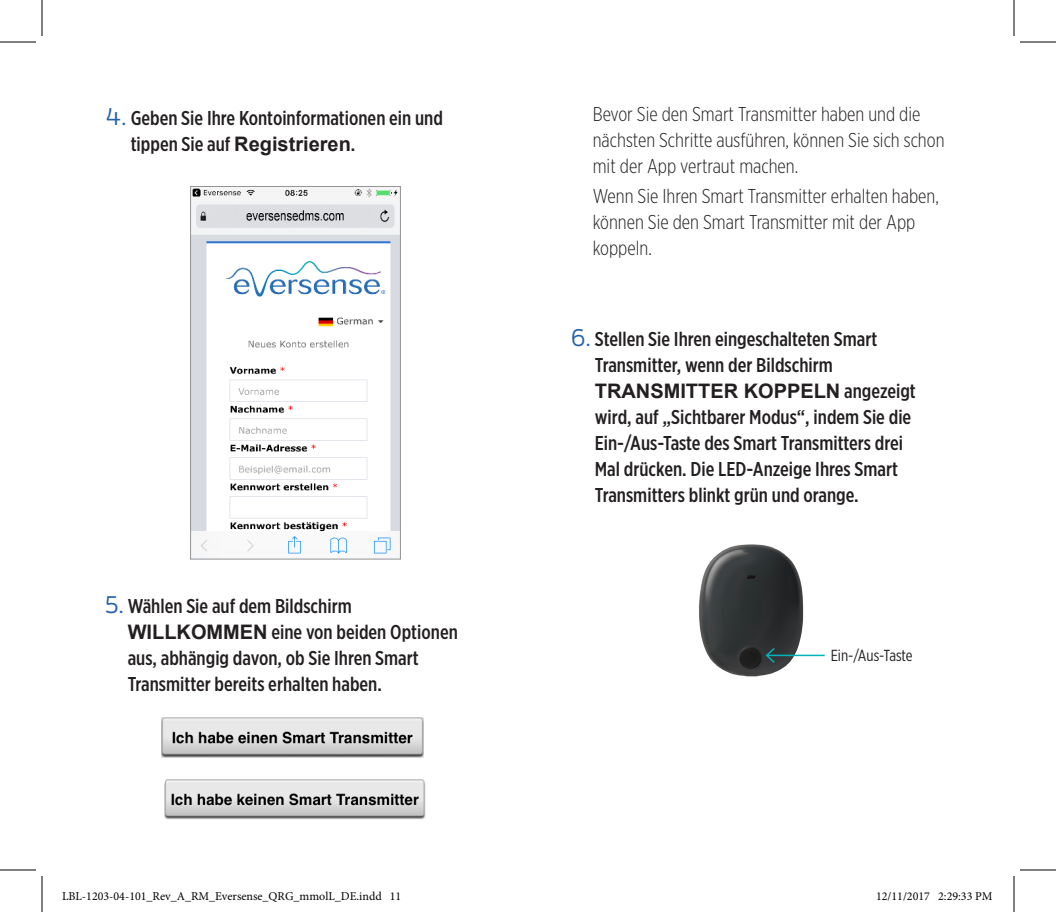
<style>
.page{position:relative;width:1056px;height:912px;background:#fff}
.page>*{position:absolute;margin:0;border:0;box-sizing:border-box;transform-origin:0 0}
.Step_Copy{font:500 20px/26px "Gotham X Narrow";color:#231f20}
.Body_copy_Indent{font:300 20px/26px "Gotham X Narrow";color:#231f20}
.Callouts{font:16px "Gotham X Narrow";letter-spacing:-.005em;color:#231f20}
.t1{font:12px "Minion Pro";color:#000}
.s1{font-family:"Enzo Pro";font-size:24px;color:#2461ae}
.s2{font-family:"Arial";font-weight:700}
</style>
<div class="page">
<img style="left:192px;top:188px;width:207px;height:370px">
<div style="left:190px;top:186px;width:211px;height:374px;border:1px solid #939598"></div>
<img style="left:161px;top:717px;width:263px;height:41px">
<img style="left:164px;top:779px;width:262px;height:41px">
<img style="left:699px;top:544px;width:109px;height:133px">
<hr style="left:767px;top:655px;width:58px;height:1px;background:#00b2b9">
<svg style="left:765px;top:646px;width:11px;height:18px"></svg>
<hr style="left:0;top:42px;width:36px;height:1px;background:#000">
<hr style="left:1020px;top:42px;width:36px;height:1px;background:#000">
<hr style="left:0;top:870px;width:36px;height:1px;background:#000">
<hr style="left:1020px;top:870px;width:36px;height:1px;background:#000">
<hr style="left:42px;top:0;width:1px;height:36px;background:#000">
<hr style="left:42px;top:876px;width:1px;height:36px;background:#000">
<hr style="left:1014px;top:0;width:1px;height:36px;background:#000">
<hr style="left:1014px;top:876px;width:1px;height:36px;background:#000">
<p class="Step_Copy" style="left:131px;top:105px;width:314px;text-indent:-26px"><span class="s1">4.</span> Geben Sie Ihre Kontoinformationen ein und tippen Sie auf <span class="s2">Registrieren</span>.</p>
<p class="Step_Copy" style="left:128px;top:592px;width:332px;text-indent:-23px"><span class="s1">5.</span> Wählen Sie auf dem Bildschirm <span class="s2">WILLKOMMEN</span> eine von beiden Optionen aus, abhängig davon, ob Sie Ihren Smart Transmitter bereits erhalten haben.</p>
<p class="Body_copy_Indent" style="left:593px;top:101px;width:353px">Bevor Sie den Smart Transmitter haben und die nächsten Schritte ausführen, können Sie sich schon mit der App vertraut machen.</p>
<p class="Body_copy_Indent" style="left:593px;top:183px;width:348px">Wenn Sie Ihren Smart Transmitter erhalten haben, können Sie den Smart Transmitter mit der App koppeln.</p>
<p class="Step_Copy" style="left:595px;top:325px;width:322px;text-indent:-24px"><span class="s1">6.</span> Stellen Sie Ihren eingeschalteten Smart Transmitter, wenn der Bildschirm <span class="s2">TRANSMITTER KOPPELN</span> angezeigt wird, auf „Sichtbarer Modus“, indem Sie die Ein-/Aus-Taste des Smart Transmitters drei Mal drücken. Die LED-Anzeige Ihres Smart Transmitters blinkt grün und orange.</p>
<p class="Callouts" style="left:831px;top:646px;width:84px">Ein-/Aus-Taste</p>
<p class="t1" style="left:62px;top:888px;width:341px">LBL-1203-04-101_Rev_A_RM_Eversense_QRG_mmolL_DE.indd 11</p>
<p class="t1" style="left:876px;top:888px;width:118px">12/11/2017 2:29:33 PM</p>
</div>
